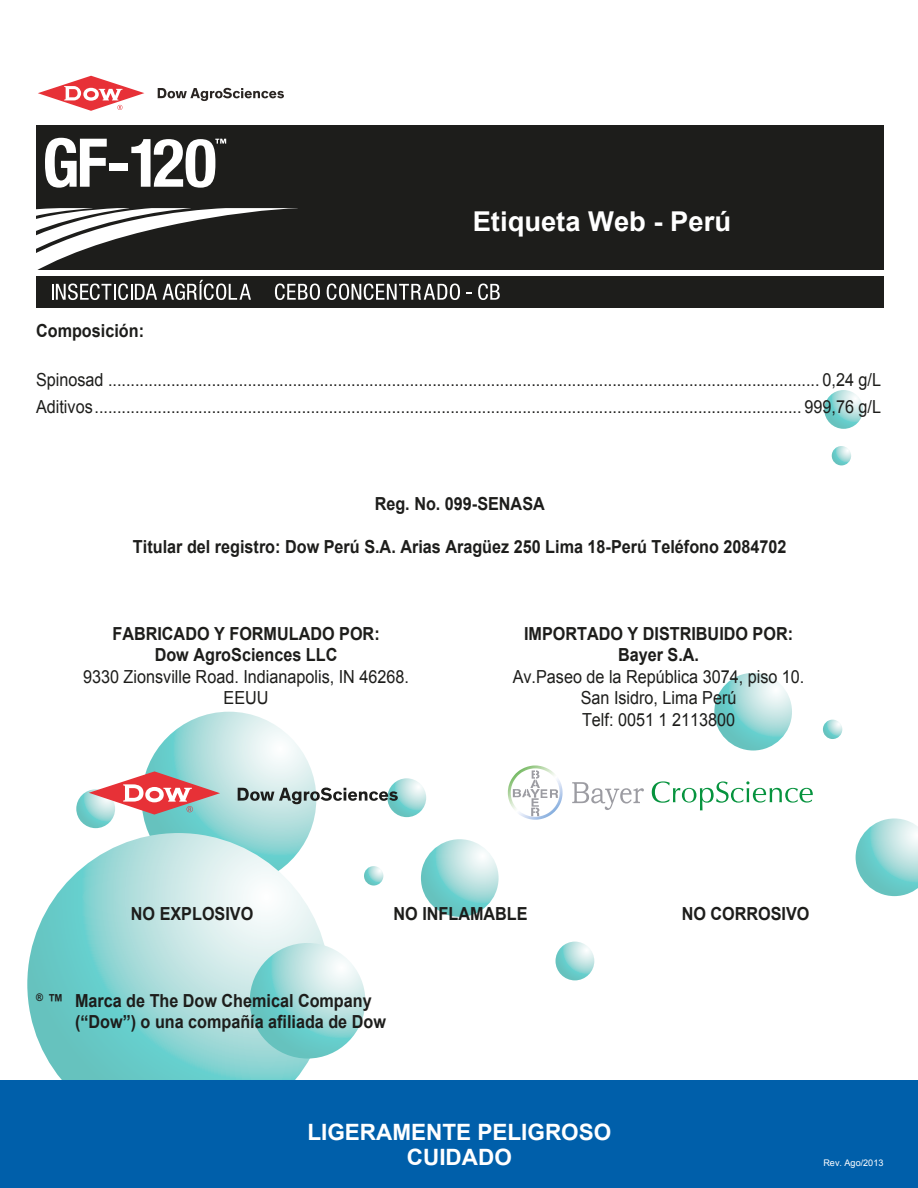
<style>
.page{position:relative;width:918px;height:1188px;background:#fff}
.page>*{position:absolute;margin:0;border:0;box-sizing:border-box;transform-origin:0 0}
.t1{font:700 27.3px "Arial";color:#fff}
.t2{font:700 22.5px/25.5px "Arial";color:#fff;text-align:center}
.t3{font:18px/27px "Arial";color:#1d1d1b;scale:.9 1}
.t4{font:700 18px/21.6px "Arial";color:#1d1d1b;scale:.9 1}
.t5{font:9.15px "Arial";color:#fff}
</style>
<div class="page">
<svg style="left:142px;top:712px;width:174px;height:174px"></svg>
<svg style="left:27px;top:833px;width:303px;height:302px"></svg>
<svg style="left:250px;top:943px;width:115px;height:116px"></svg>
<svg style="left:421px;top:839px;width:78px;height:78px"></svg>
<svg style="left:714px;top:673px;width:78px;height:78px"></svg>
<svg style="left:856px;top:818px;width:62px;height:78px"></svg>
<svg style="left:387px;top:778px;width:39px;height:39px"></svg>
<svg style="left:556px;top:942px;width:38px;height:38px"></svg>
<svg style="left:76px;top:789px;width:39px;height:39px"></svg>
<svg style="left:824px;top:390px;width:39px;height:39px"></svg>
<svg style="left:832px;top:446px;width:19px;height:19px"></svg>
<svg style="left:823px;top:720px;width:19px;height:19px"></svg>
<svg style="left:364px;top:866px;width:19px;height:20px"></svg>
<div style="left:0;top:1081px;width:918px;height:107px;background:#005faa"></div>
<svg style="left:89px;top:771px;width:131px;height:44px"></svg>
<svg style="left:238px;top:788px;width:160px;height:16px"></svg>
<div style="left:37px;top:125px;width:847px;height:182px;background:#1d1d1b"></div>
<div style="left:36px;top:270px;width:852px;height:6px;background:#fff"></div>
<svg style="left:158px;top:88px;width:126px;height:13px"></svg>
<svg style="left:38px;top:76px;width:106px;height:35px"></svg>
<svg style="left:36px;top:208px;width:284px;height:92px"></svg>
<svg style="left:327px;top:284px;width:133px;height:16px"></svg>
<svg style="left:478px;top:284px;width:22px;height:16px"></svg>
<svg style="left:45px;top:138px;width:62px;height:50px"></svg>
<div style="left:109px;top:163px;width:19px;height:8px;background:#fff"></div>
<svg style="left:131px;top:139px;width:95px;height:49px"></svg>
<svg style="left:508px;top:766px;width:55px;height:54px"></svg>
<svg style="left:572px;top:782px;width:72px;height:28px"></svg>
<svg style="left:652px;top:781px;width:161px;height:29px"></svg>
<h1 class="t1" style="left:473px;top:203px;width:260px">Etiqueta Web - Perú</h1>
<p class="t4" style="left:36px;top:321px;width:122px">Composición:</p>
<p class="t3" style="left:36px;top:366px;width:940px">Spinosad .............................................................................................................................................................. 0,24 g/L<br>Aditivos............................................................................................................................................................. 999,76 g/L</p>
<p class="t4" style="left:375px;top:493px;width:191px">Reg. No. 099-SENASA</p>
<p class="t4" style="left:133px;top:537px;width:728px">Titular del registro: Dow Perú S.A. Arias Aragüez 250 Lima 18-Perú Teléfono 2084702</p>
<p class="t4" style="left:112px;top:623px;width:298px">FABRICADO Y FORMULADO POR:</p>
<p class="t4" style="left:524px;top:623px;width:301px">IMPORTADO Y DISTRIBUIDO POR:</p>
<p class="t4" style="left:155px;top:645px;width:205px">Dow AgroSciences LLC</p>
<p class="t4" style="left:618px;top:645px;width:92px">Bayer S.A.</p>
<p class="t3" style="left:83px;top:663px;width:364px">9330 Zionsville Road. Indianapolis, IN 46268.</p>
<p class="t3" style="left:513px;top:663px;width:326px">Av.Paseo de la República 3074, piso 10.</p>
<p class="t3" style="left:224px;top:685px;width:52px">EEUU</p>
<p class="t3" style="left:581px;top:687px;width:175px;line-height:21.6px">San Isidro, Lima Perú<br>Telf: 0051 1 2113800</p>
<p class="t4" style="left:131px;top:904px;width:138px">NO EXPLOSIVO</p>
<p class="t4" style="left:394px;top:904px;width:150px">NO INFLAMABLE</p>
<p class="t4" style="left:682px;top:904px;width:144px">NO CORROSIVO</p>
<p class="t4" style="left:75px;top:990px;width:347px;text-indent:-39px"><sup>®</sup> ™ Marca de The Dow Chemical Company (“Dow”) o una compañía afiliada de Dow</p>
<p class="t2" style="left:307px;top:1120px;width:305px">LIGERAMENTE PELIGROSO<br>CUIDADO</p>
<p class="t5" style="left:823px;top:1157px;width:62px">Rev. Ago/2013</p>
</div>
